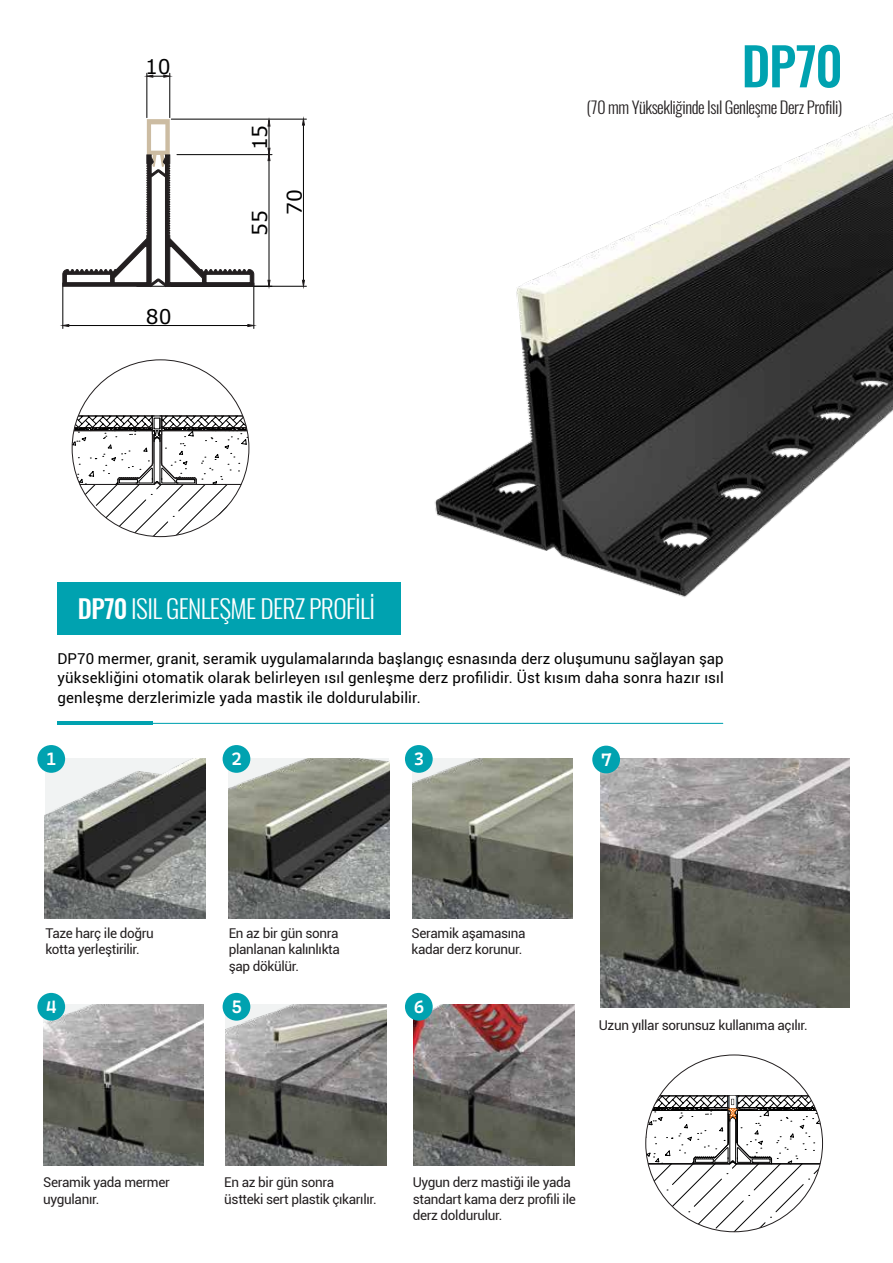
<style>
.page{position:relative;width:893px;height:1263px;background:#fff}
.page>*{position:absolute;margin:0;border:0;box-sizing:border-box;transform-origin:0 0}
.t1{font:500 51.9px "Oswald";color:#00a2b0}
.t2{font:300 25.5px "Oswald";letter-spacing:-.025em;color:#fff}
.t3{font:20.25px "Verdana";color:#010101}
.t4{font:18px "Cascadia Mono";color:#fff}
.t5{font:300 16.65px "Oswald";letter-spacing:-.025em;color:#231f20}
.t6{font:15px/19.5px "Roboto";letter-spacing:.01em;color:#000;text-align:justify}
.t7{font:13.5px/16.5px "Roboto";letter-spacing:-.025em;color:#231f20}
.s1{font-weight:500}
</style>
<div class="page">
<img style="left:434px;top:113px;width:459px;height:485px">
<img style="left:601px;top:758px;width:249px;height:249px">
<img style="left:43px;top:1005px;width:161px;height:160px">
<img style="left:226px;top:1005px;width:160px;height:160px">
<img style="left:414px;top:1005px;width:160px;height:160px">
<img style="left:45px;top:758px;width:160px;height:161px">
<img style="left:229px;top:758px;width:160px;height:161px">
<img style="left:412px;top:758px;width:161px;height:161px">
<div style="left:57px;top:582px;width:343px;height:52px;background:#00a2b0"></div>
<hr style="left:57px;top:721px;width:96px;height:4px;background:#00a2b0">
<hr style="left:149px;top:723px;width:574px;height:1px;background:#00a2b0">
<div style="left:37px;top:745px;width:28px;height:28px;background:#00a2b0;border-radius:50%"></div>
<div style="left:223px;top:745px;width:27px;height:28px;background:#00a2b0;border-radius:50%"></div>
<div style="left:405px;top:745px;width:28px;height:28px;background:#00a2b0;border-radius:50%"></div>
<div style="left:37px;top:993px;width:28px;height:28px;background:#00a2b0;border-radius:50%"></div>
<div style="left:223px;top:993px;width:27px;height:28px;background:#00a2b0;border-radius:50%"></div>
<div style="left:405px;top:993px;width:28px;height:28px;background:#00a2b0;border-radius:50%"></div>
<div style="left:592px;top:746px;width:28px;height:27px;background:#00a2b0;border-radius:50%"></div>
<hr style="left:63px;top:283px;width:1px;height:45px;background:#010101">
<hr style="left:254px;top:283px;width:1px;height:45px;background:#010101">
<hr style="left:69px;top:325px;width:179px;height:1px;background:#010101">
<svg style="left:61px;top:324px;width:8px;height:3px"></svg>
<svg style="left:247px;top:324px;width:9px;height:3px"></svg>
<hr style="left:171px;top:119px;width:135px;height:1px;background:#010101">
<hr style="left:171px;top:286px;width:135px;height:1px;background:#010101">
<hr style="left:303px;top:125px;width:1px;height:155px;background:#010101">
<svg style="left:302px;top:117px;width:3px;height:9px"></svg>
<svg style="left:302px;top:280px;width:3px;height:8px"></svg>
<hr style="left:177px;top:154px;width:95px;height:1px;background:#010101">
<hr style="left:269px;top:125px;width:1px;height:155px;background:#010101">
<svg style="left:268px;top:118px;width:2px;height:9px"></svg>
<svg style="left:268px;top:148px;width:2px;height:13px"></svg>
<svg style="left:268px;top:280px;width:2px;height:8px"></svg>
<svg style="left:62px;top:119px;width:192px;height:168px"></svg>
<hr style="left:147px;top:73px;width:1px;height:45px;background:#010101">
<hr style="left:170px;top:73px;width:1px;height:45px;background:#010101">
<svg style="left:145px;top:75px;width:27px;height:3px"></svg>
<svg style="left:646px;top:1095px;width:176px;height:137px"></svg>
<svg style="left:72px;top:415px;width:177px;height:122px"></svg>
<h3 class="t3" style="left:145px;top:53px;width:27px">10</h3>
<h3 class="t3" style="left:146px;top:302px;width:27px">80</h3>
<h3 class="t3" style="left:246px;top:150px;width:26px;rotate:-90deg">15</h3>
<h3 class="t3" style="left:246px;top:236px;width:27px;rotate:-90deg">55</h3>
<h3 class="t3" style="left:280px;top:215px;width:27px;rotate:-90deg">70</h3>
<h2 class="t2" style="left:78px;top:591px;width:299px"><span class="s1">DP70</span> ISIL GENLEŞME DERZ PROFİLİ</h2>
<h1 class="t1" style="left:742px;top:30px;width:102px">DP70</h1>
<p class="t5" style="left:586px;top:97px;width:257px">(70 mm Yüksekliğinde Isıl Genleşme Derz Profili)</p>
<p class="t6" style="left:57px;top:648px;width:668px">DP70 mermer, granit, seramik uygulamalarında başlangıç esnasında derz oluşumunu sağlayan şap yüksekliğini otomatik olarak belirleyen ısıl genleşme derz profilidir. Üst kısım daha sonra hazır ısıl genleşme derzlerimizle yada mastik ile doldurulabilir.</p>
<h3 class="t4" style="left:46px;top:745px;width:12px">1</h3>
<h3 class="t4" style="left:231px;top:745px;width:12px">2</h3>
<h3 class="t4" style="left:414px;top:745px;width:12px">3</h3>
<h3 class="t4" style="left:601px;top:746px;width:12px">7</h3>
<p class="t7" style="left:45px;top:924px;width:110px">Taze harç ile doğru kotta yerleştirilir.</p>
<p class="t7" style="left:229px;top:924px;width:113px;text-align:justify">En az bir gün sonra planlanan kalınlıkta şap dökülür.</p>
<p class="t7" style="left:411px;top:924px;width:116px">Seramik aşamasına kadar derz korunur.</p>
<h3 class="t4" style="left:46px;top:993px;width:12px">4</h3>
<h3 class="t4" style="left:231px;top:993px;width:12px">5</h3>
<h3 class="t4" style="left:414px;top:993px;width:12px">6</h3>
<p class="t7" style="left:599px;top:1017px;width:210px">Uzun yıllar sorunsuz kullanıma açılır.</p>
<p class="t7" style="left:43px;top:1174px;width:128px">Seramik yada mermer uygulanır.</p>
<p class="t7" style="left:224px;top:1174px;width:154px">En az bir gün sonra üstteki sert plastik çıkarılır.</p>
<p class="t7" style="left:413px;top:1174px;width:165px">Uygun derz mastiği ile yada standart kama derz profili ile derz doldurulur.</p>
</div>
